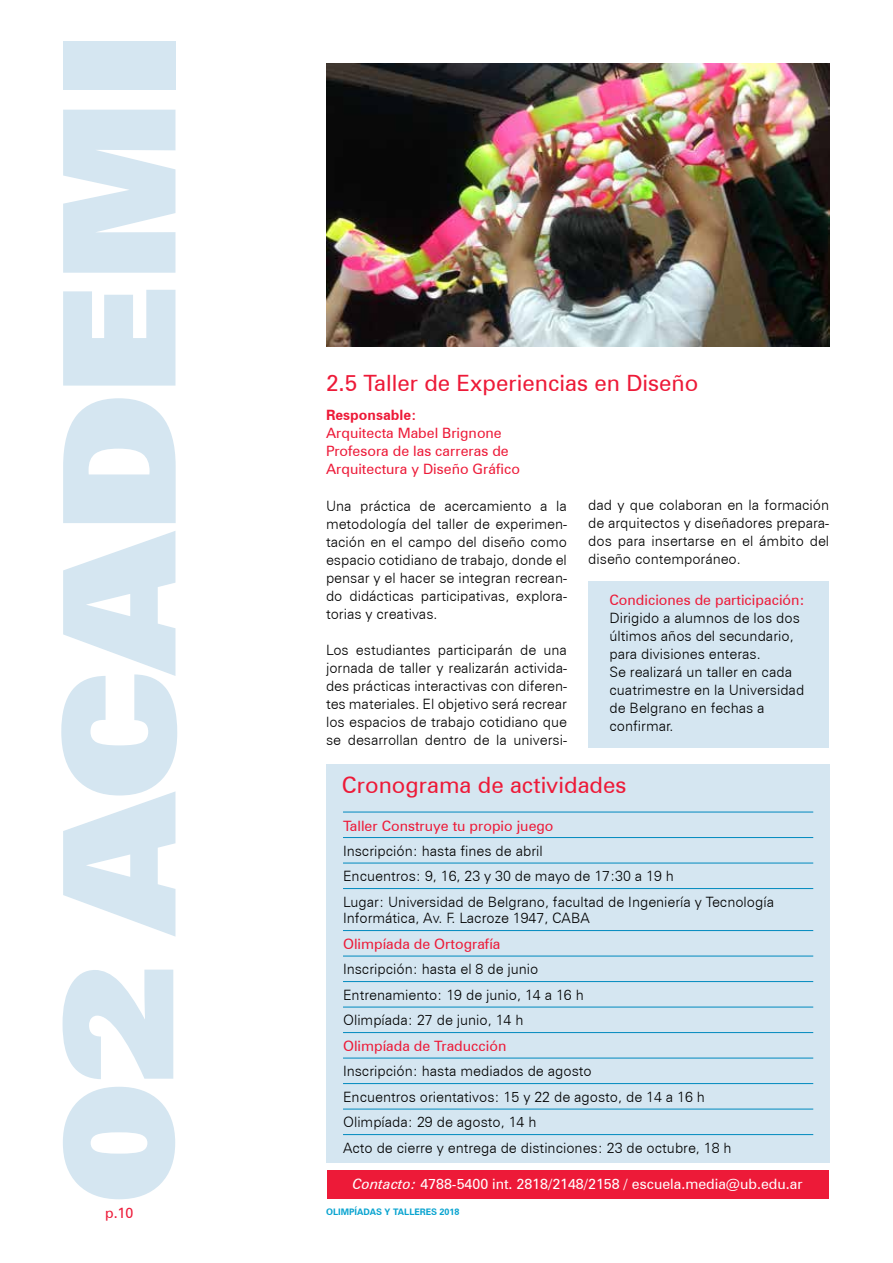
<style>
.page{position:relative;width:893px;height:1263px;background:#fff}
.page>*{position:absolute;margin:0;border:0;box-sizing:border-box;transform-origin:0 0}
.t1{font:900 156px "Zurich BT";letter-spacing:-.025em;color:#d5e6f1;scale:1.12 1}
.t2{font:22.5px "Zurich BT";color:#ed1a38}
.t3{font:300 14.25px/18px "Zurich BT";color:#000}
.t4{font:14.25px/18px "Zurich BT";color:#ed1a38}
.t5{font:14.25px "Zurich BT";color:#fff}
.t6{font:700 14.25px "Zurich BT";color:#ed1a38}
.t7{font:700 9px "Zurich BT";color:#0aa4d0}
.s1{font-style:italic}
</style>
<div class="page">
<div style="left:326px;top:764px;width:503px;height:399px;background:#d5e6f1"></div>
<div style="left:327px;top:1170px;width:501px;height:28px;background:#ed1a38"></div>
<hr style="left:343px;top:811px;width:470px;height:1px;background:#0089be">
<hr style="left:343px;top:837px;width:470px;height:1px;background:#0089be">
<hr style="left:343px;top:862px;width:470px;height:1px;background:#0089be">
<hr style="left:343px;top:888px;width:470px;height:1px;background:#0089be">
<hr style="left:343px;top:930px;width:470px;height:1px;background:#0089be">
<hr style="left:343px;top:955px;width:470px;height:1px;background:#0089be">
<hr style="left:343px;top:981px;width:470px;height:1px;background:#0089be">
<hr style="left:343px;top:1006px;width:470px;height:1px;background:#0089be">
<hr style="left:343px;top:1032px;width:470px;height:1px;background:#0089be">
<hr style="left:343px;top:1057px;width:470px;height:1px;background:#0089be">
<hr style="left:343px;top:1083px;width:470px;height:1px;background:#0089be">
<hr style="left:343px;top:1108px;width:470px;height:1px;background:#0089be">
<hr style="left:343px;top:1134px;width:470px;height:1px;background:#0089be">
<div style="left:588px;top:582px;width:241px;height:166px;background:#d5e6f1"></div>
<img style="left:326px;top:64px;width:503px;height:283px">
<h1 class="t1" style="left:25px;top:1204px;width:1052px;rotate:-90deg">02 ACADEMI</h1>
<h2 class="t2" style="left:326px;top:370px;width:374px">2.5 Taller de Experiencias en Diseño</h2>
<p class="t6" style="left:326px;top:406px;width:92px">Responsable:</p>
<p class="t4" style="left:326px;top:424px;width:195px">Arquitecta Mabel Brignone<br>Profesora de las carreras de<br>Arquitectura y Diseño Gráfico</p>
<p class="t3" style="left:326px;top:496px;width:242px;text-align:justify">Una práctica de acercamiento a la metodología del taller de experimen&shy;tación en el campo del diseño como espacio cotidiano de trabajo, donde el pensar y el hacer se integran recrean&shy;do didácticas participativas, explora&shy;torias y creativas.</p>
<p class="t3" style="left:326px;top:640px;width:242px;text-align:justify">Los estudiantes participarán de una jornada de taller y realizarán activida&shy;des prácticas interactivas con diferen&shy;tes materiales. El objetivo será recrear los espacios de trabajo cotidiano que se desarrollan dentro de la universi-</p>
<p class="t3" style="left:588px;top:496px;width:242px;text-align:justify">dad y que colaboran en la formación de arquitectos y diseñadores prepara&shy;dos para insertarse en el ámbito del diseño contemporáneo.</p>
<p class="t4" style="left:609px;top:591px;width:197px">Condiciones de participación:</p>
<p class="t3" style="left:609px;top:609px;width:196px">Dirigido a alumnos de los dos últimos años del secundario, para divisiones enteras.<br>Se realizará un taller en cada cuatrimestre en la Universidad de Belgrano en fechas a confirmar.</p>
<h2 class="t2" style="left:342px;top:771px;width:286px">Cronograma de actividades</h2>
<p class="t4" style="left:343px;top:816px;width:212px">Taller Construye tu propio juego</p>
<p class="t3" style="left:343px;top:838px;width:433px;line-height:25.5px">Inscripción: hasta fines de abril<br>Encuentros: 9, 16, 23 y 30 de mayo de 17:30 a 19 h<br>Lugar: Universidad de Belgrano, facultad de Ingeniería y Tecnología</p>
<p class="t3" style="left:343px;top:909px;width:248px">Informática, Av. F. Lacroze 1947, CABA</p>
<p class="t4" style="left:343px;top:935px;width:159px">Olimpíada de Ortografía</p>
<p class="t3" style="left:343px;top:956px;width:242px;line-height:25.5px">Inscripción: hasta el 8 de junio<br>Entrenamiento: 19 de junio, 14 a 16 h<br>Olimpíada: 27 de junio, 14 h</p>
<p class="t4" style="left:343px;top:1037px;width:165px">Olimpíada de Traducción</p>
<p class="t3" style="left:343px;top:1058px;width:390px;line-height:25.5px">Inscripción: hasta mediados de agosto<br>Encuentros orientativos: 15 y 22 de agosto, de 14 a 16 h Olimpíada: 29 de agosto, 14 h<br>Acto de cierre y entrega de distinciones: 23 de octubre, 18 h</p>
<p class="t5" style="left:352px;top:1175px;width:452px"><span class="s1">Contacto:</span> 4788-5400 int. 2818/2148/2158 / escuela.media@ub.edu.ar</p>
<p class="t4" style="left:105px;top:1204px;width:30px">p.10</p>
<p class="t7" style="left:326px;top:1206px;width:135px">OLIMPÍADAS Y TALLERES 2018</p>
</div>
